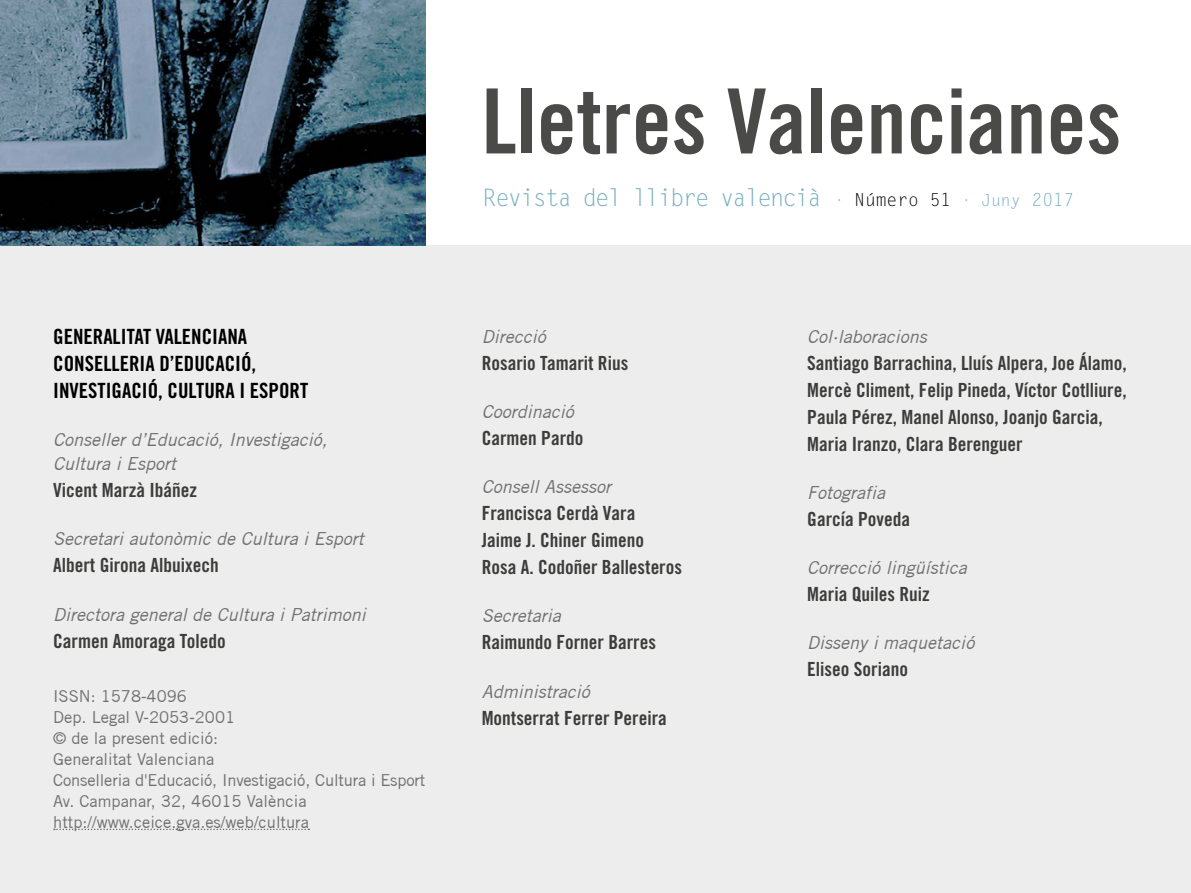
<style>
.page{position:relative;width:1191px;height:893px;background:#fff}
.page>*{position:absolute;margin:0;border:0;box-sizing:border-box;transform-origin:0 0}
.t1{font:90px "Trade Gothic Bold Cond Twenty";color:#4a4a49}
.t2{font:24px "Letter Gothic Std";letter-spacing:-.08em;color:#75adbf}
.t3{font:21px/27px "Trade Gothic Bold Cond Twenty";color:#000}
.t4{font:19.5px/27px "Trade Gothic Bold Cond Twenty";color:#3c3c3b}
.t5{font:italic 18px/24px "Trade Gothic";color:#706f6f}
.t6{font:16.5px/21px "Trade Gothic";color:#706f6f}
.s1{font-size:16.5px}
.s2{font-size:18px;color:#000}
.s3{font-size:18px}
</style>
<div class="page">
<div style="left:0;top:245px;width:1191px;height:648px;background:#ededed"></div>
<svg style="left:54px;top:829px;width:255px;height:1px"></svg>
<img style="left:0;top:0;width:425px;height:245px">
<p class="t3" style="left:53px;top:323px;width:257px">GENERALITAT VALENCIANA<br>CONSELLERIA D’EDUCACIÓ,<br>INVESTIGACIÓ, CULTURA I ESPORT</p>
<p class="t5" style="left:53px;top:427px;width:275px">Conseller d’Educació, Investigació,<br>Cultura i Esport</p>
<p class="t4" style="left:53px;top:476px;width:145px">Vicent Marzà Ibáñez</p>
<p class="t5" style="left:53px;top:527px;width:312px">Secretari autonòmic de Cultura i Esport</p>
<p class="t4" style="left:53px;top:552px;width:167px">Albert Girona Albuixech</p>
<p class="t5" style="left:53px;top:602px;width:314px">Directora general de Cultura i Patrimoni</p>
<p class="t4" style="left:53px;top:627px;width:174px">Carmen Amoraga Toledo</p>
<p class="t6" style="left:53px;top:685px;width:374px">ISSN: 1578-4096<br>Dep. Legal V-2053-2001<br>© de la present edició:<br>Generalitat Valenciana<br>Conselleria d'Educació, Investigació, Cultura i Esport<br>Av. Campanar, 32, 46015 València http://www.ceice.gva.es/web/cultura</p>
<h1 class="t1" style="left:482px;top:67px;width:641px">Lletres Valencianes</h1>
<p class="t2" style="left:482px;top:183px;width:594px">Revista del llibre valencià <span class="s1">·</span> <span class="s2">Número 51</span> <span class="s1">· Juny</span> <span class="s3">2017</span></p>
<p class="t5" style="left:482px;top:324px;width:66px">Direcció</p>
<p class="t4" style="left:482px;top:349px;width:148px">Rosario Tamarit Rius</p>
<p class="t5" style="left:482px;top:399px;width:94px">Coordinació</p>
<p class="t4" style="left:482px;top:424px;width:103px">Carmen Pardo</p>
<p class="t5" style="left:482px;top:474px;width:131px">Consell Assessor</p>
<p class="t4" style="left:482px;top:499px;width:202px">Francisca Cerdà Vara<br>Jaime J. Chiner Gimeno<br>Rosa A. Codoñer Ballesteros</p>
<p class="t5" style="left:482px;top:604px;width:80px">Secretaria</p>
<p class="t4" style="left:482px;top:629px;width:176px">Raimundo Forner Barres</p>
<p class="t5" style="left:482px;top:679px;width:109px">Administració</p>
<p class="t4" style="left:482px;top:704px;width:187px">Montserrat Ferrer Pereira</p>
<p class="t5" style="left:807px;top:324px;width:121px">Col·laboracions</p>
<p class="t4" style="left:807px;top:349px;width:321px">Santiago Barrachina, Lluís Alpera, Joe Álamo, Mercè Climent, Felip Pineda, Víctor Cotlliure, Paula Pérez, Manel Alonso, Joanjo Garcia, Maria Iranzo, Clara Berenguer</p>
<p class="t5" style="left:807px;top:480px;width:79px">Fotografia</p>
<p class="t4" style="left:807px;top:505px;width:104px">García Poveda</p>
<p class="t5" style="left:807px;top:555px;width:161px">Correcció lingüística</p>
<p class="t4" style="left:807px;top:580px;width:124px">Maria Quiles Ruiz</p>
<p class="t5" style="left:807px;top:631px;width:168px">Disseny i maquetació</p>
<p class="t4" style="left:807px;top:656px;width:102px">Eliseo Soriano</p>
</div>
